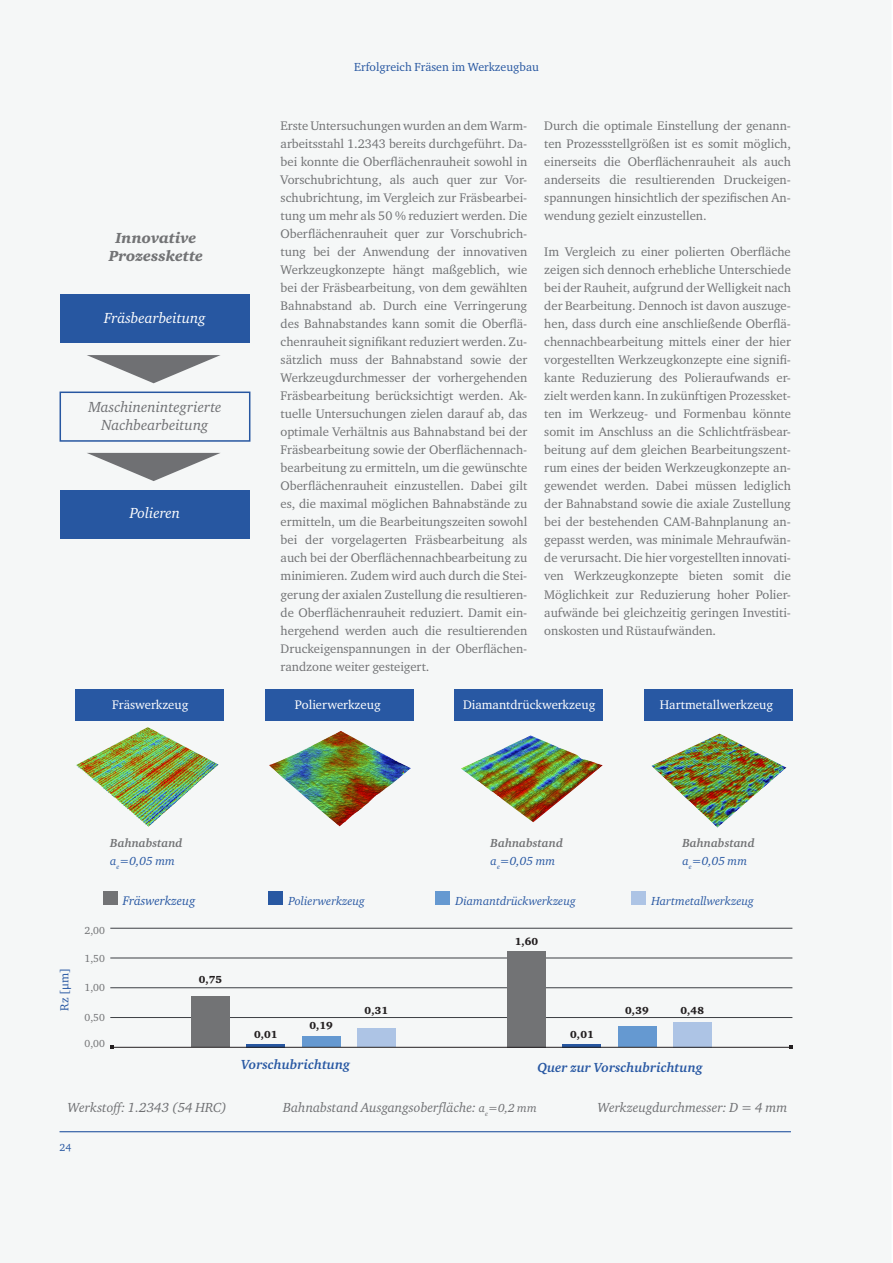
<style>
.page{position:relative;width:893px;height:1263px;background:#fff}
.page>*{position:absolute;margin:0;border:0;box-sizing:border-box;transform-origin:0 0}
.t1{font:italic 15px "Charter ITC Std";color:#6f7073}
.t2{font:italic 15px "Charter ITC Std";color:#fff}
.t3{font:italic 900 15px "Charter ITC Std";color:#727375}
.Fließtext{font:italic 13.5px "Charter ITC Std";color:#6f7073}
.Fließtext-2{font:italic 700 13.5px "Charter ITC Std";color:#2858a3}
.Fließtext-3{font:12.75px/18px "Charter ITC Std";letter-spacing:-.005em;color:#727375;text-align:justify}
.Fließtext-4{font:12.75px "Charter ITC Std";color:#fff}
.Fließtext-5{font:italic 12.75px "Charter ITC Std";color:#2858a3}
.Fließtext-6{font:italic 12px "Charter ITC Std";color:#2858a3}
.Fließtext-7{font:italic 700 12px "Charter ITC Std";color:#727375}
.t4{font:12px "Charter ITC Std";color:#2757a1}
.Fließtext-8{font:italic 12px "Charter ITC Std";color:#6f7073}
.Fließtext-9{font:12px "Charter ITC Std";color:#2858a3}
.Fließtext_ehemals_Fr{font:900 10.5px "Charter ITC Std";color:#231f20}
.Fließtext_ehemals_Fr-2{font:10.5px "Charter ITC Std";color:#727375}
.t5{font:10.5px "Charter ITC Std";color:#2757a1}
.s1{font-size:12px}
</style>
<div class="page">
<div style="left:59px;top:355px;width:734px;height:778px;background:#f5f7f7"></div>
<hr style="left:60px;top:1131px;width:731px;height:1px;background:#2757a1">
<div style="left:76px;top:690px;width:148px;height:31px;background:#2858a3"></div>
<div style="left:265px;top:690px;width:149px;height:31px;background:#2858a3"></div>
<div style="left:455px;top:690px;width:148px;height:31px;background:#2858a3"></div>
<div style="left:644px;top:690px;width:148px;height:31px;background:#2858a3"></div>
<hr style="left:110px;top:1017px;width:682px;height:1px;background:#3c3f44">
<hr style="left:110px;top:987px;width:682px;height:1px;background:#3c3f44">
<hr style="left:110px;top:958px;width:682px;height:1px;background:#3c3f44">
<hr style="left:110px;top:928px;width:682px;height:1px;background:#3c3f44">
<div style="left:191px;top:996px;width:39px;height:51px;background:#727375"></div>
<div style="left:507px;top:951px;width:39px;height:96px;background:#727375"></div>
<hr style="left:246px;top:1044px;width:39px;height:3px;background:#2757a1">
<hr style="left:562px;top:1044px;width:39px;height:3px;background:#2757a1">
<div style="left:302px;top:1036px;width:39px;height:11px;background:#6599d1"></div>
<div style="left:617px;top:1027px;width:39px;height:20px;background:#6599d1"></div>
<div style="left:357px;top:1028px;width:39px;height:19px;background:#adc4e5"></div>
<div style="left:673px;top:1022px;width:39px;height:25px;background:#adc4e5"></div>
<hr style="left:112px;top:1047px;width:679px;height:1px;background:#231f20">
<div style="left:103px;top:892px;width:14px;height:13px;background:#727375"></div>
<div style="left:268px;top:892px;width:14px;height:13px;background:#2858a2"></div>
<div style="left:435px;top:892px;width:14px;height:13px;background:#6599d1"></div>
<div style="left:631px;top:892px;width:14px;height:13px;background:#adc4e5"></div>
<img style="left:76px;top:727px;width:143px;height:100px">
<img style="left:269px;top:731px;width:142px;height:96px">
<img style="left:461px;top:735px;width:143px;height:87px">
<img style="left:651px;top:734px;width:135px;height:94px">
<div style="left:60px;top:490px;width:190px;height:49px;background:#2757a1"></div>
<div style="left:60px;top:391px;width:190px;height:51px;border:2px solid #2757a1"></div>
<div style="left:60px;top:294px;width:190px;height:49px;background:#2757a1"></div>
<svg style="left:87px;top:453px;width:134px;height:28px"></svg>
<svg style="left:87px;top:355px;width:134px;height:28px"></svg>
<p class="t3" style="left:116px;top:229px;width:82px">Innovative</p>
<p class="t3" style="left:109px;top:247px;width:96px">Prozesskette</p>
<p class="t2" style="left:104px;top:308px;width:103px">Fräsbearbeitung</p>
<p class="t1" style="left:88px;top:397px;width:135px">Maschinenintegrierte</p>
<p class="t1" style="left:101px;top:415px;width:109px">Nachbearbeitung</p>
<p class="t2" style="left:130px;top:503px;width:52px">Polieren</p>
<p class="Fließtext-4" style="left:112px;top:697px;width:78px">Fräswerkzeug</p>
<p class="t4" style="left:354px;top:60px;width:186px">Erfolgreich Fräsen im Werkzeugbau</p>
<p class="Fließtext-3" style="left:281px;top:117px;width:248px">Erste Untersuchungen wurden an dem Warm&shy;arbeitsstahl 1.2343 bereits durchgeführt. Da&shy;bei konnte die Oberflächenrauheit sowohl in Vorschubrichtung, als auch quer zur Vor&shy;schubrichtung, im Vergleich zur Fräsbearbei&shy;tung um mehr als 50 % reduziert werden. Die Oberflächenrauheit quer zur Vorschubrich&shy;tung bei der Anwendung der innovativen Werkzeugkonzepte hängt maßgeblich, wie bei der Fräsbearbeitung, von dem gewählten Bahnabstand ab. Durch eine Verringerung des Bahnabstandes kann somit die Oberflä&shy;chenrauheit signifikant reduziert werden. Zu&shy;sätzlich muss der Bahnabstand sowie der Werkzeugdurchmesser der vorhergehenden Fräsbearbeitung berücksichtigt werden. Ak&shy;tuelle Untersuchungen zielen darauf ab, das optimale Verhältnis aus Bahnabstand bei der Fräsbearbeitung sowie der Oberflächennach&shy;bearbeitung zu ermitteln, um die gewünschte Oberflächenrauheit einzustellen. Dabei gilt es, die maximal möglichen Bahnabstände zu ermitteln, um die Bearbeitungszeiten sowohl bei der vorgelagerten Fräsbearbeitung als auch bei der Oberflächennachbearbeitung zu minimieren. Zudem wird auch durch die Stei&shy;gerung der axialen Zustellung die resultieren&shy;de Oberflächenrauheit reduziert. Damit ein&shy;hergehend werden auch die resultierenden Druckeigenspannungen in der Oberflächen&shy;randzone weiter gesteigert.</p>
<p class="Fließtext-3" style="left:544px;top:117px;width:248px">Durch die optimale Einstellung der genann&shy;ten Prozessstellgrößen ist es somit möglich, einerseits die Oberflächenrauheit als auch anderseits die resultierenden Druckeigen&shy;spannungen hinsichtlich der spezifischen An&shy;wendung gezielt einzustellen.</p>
<p class="Fließtext-3" style="left:544px;top:243px;width:248px">Im Vergleich zu einer polierten Oberfläche zeigen sich dennoch erhebliche Unterschiede bei der Rauheit, aufgrund der Welligkeit nach der Bearbeitung. Dennoch ist davon auszuge&shy;hen, dass durch eine anschließende Oberflä&shy;chennachbearbeitung mittels einer der hier vorgestellten Werkzeugkonzepte eine signifi&shy;kante Reduzierung des Polieraufwands er&shy;zielt werden kann. In zukünftigen Prozessket&shy;ten im Werkzeug- und Formenbau könnte somit im Anschluss an die Schlichtfräsbear&shy;beitung auf dem gleichen Bearbeitungszent&shy;rum eines der beiden Werkzeugkonzepte an&shy;gewendet werden. Dabei müssen lediglich der Bahnabstand sowie die axiale Zustellung bei der bestehenden CAM-Bahnplanung an&shy;gepasst werden, was minimale Mehraufwän&shy;de verursacht. Die hier vorgestellten innovati&shy;ven Werkzeugkonzepte bieten somit die Möglichkeit zur Reduzierung hoher Polier&shy;aufwände bei gleichzeitig geringen Investiti&shy;onskosten und Rüstaufwänden.</p>
<p class="Fließtext-4" style="left:295px;top:697px;width:87px">Polierwerkzeug</p>
<p class="Fließtext-4" style="left:463px;top:697px;width:134px">Diamantdrückwerkzeug</p>
<p class="Fließtext-4" style="left:660px;top:697px;width:115px">Hartmetallwerkzeug</p>
<p class="Fließtext-9" style="left:57px;top:1011px;width:44px;rotate:-90deg">Rz [µm]</p>
<p class="Fließtext-7" style="left:110px;top:835px;width:74px">Bahnabstand</p>
<p class="Fließtext-6" style="left:110px;top:853px;width:66px">a<sub>e</sub>=0,05 mm</p>
<p class="Fließtext_ehemals_Fr-2" style="left:85px;top:923px;width:22px">2,00</p>
<p class="Fließtext_ehemals_Fr-2" style="left:85px;top:951px;width:22px">1,50</p>
<p class="Fließtext_ehemals_Fr-2" style="left:85px;top:981px;width:22px">1,00</p>
<p class="Fließtext_ehemals_Fr-2" style="left:85px;top:1010px;width:22px">0,50</p>
<p class="Fließtext_ehemals_Fr-2" style="left:85px;top:1037px;width:22px">0,00</p>
<p class="Fließtext-5" style="left:123px;top:893px;width:74px">Fräswerkzeug</p>
<p class="Fließtext_ehemals_Fr" style="left:199px;top:972px;width:25px">0,75</p>
<p class="Fließtext-6" style="left:289px;top:893px;width:78px">Polierwerkzeug</p>
<p class="Fließtext-7" style="left:491px;top:835px;width:74px">Bahnabstand</p>
<p class="Fließtext-6" style="left:491px;top:853px;width:66px">a<sub>e</sub>=0,05 mm</p>
<p class="Fließtext-6" style="left:456px;top:893px;width:122px">Diamantdrückwerkzeug</p>
<p class="Fließtext_ehemals_Fr" style="left:515px;top:935px;width:25px">1,60</p>
<p class="Fließtext-7" style="left:682px;top:835px;width:74px">Bahnabstand</p>
<p class="Fließtext-6" style="left:682px;top:853px;width:66px">a<sub>e</sub>=0,05 mm</p>
<p class="Fließtext-6" style="left:651px;top:893px;width:104px">Hartmetallwerkzeug</p>
<p class="Fließtext_ehemals_Fr" style="left:365px;top:1004px;width:25px">0,31</p>
<p class="Fließtext_ehemals_Fr" style="left:625px;top:1004px;width:25px">0,39</p>
<p class="Fließtext_ehemals_Fr" style="left:681px;top:1004px;width:25px">0,48</p>
<p class="Fließtext_ehemals_Fr" style="left:309px;top:1019px;width:25px">0,19</p>
<p class="Fließtext_ehemals_Fr" style="left:254px;top:1028px;width:25px">0,01</p>
<p class="Fließtext_ehemals_Fr" style="left:570px;top:1028px;width:25px">0,01</p>
<p class="Fließtext-2" style="left:241px;top:1056px;width:110px">Vorschubrichtung</p>
<p class="Fließtext" style="left:283px;top:1099px;width:203px">Bahnabstand Ausgangsoberfläche: <span class="s1">a</span></p>
<p class="Fließtext-2" style="left:537px;top:1059px;width:167px">Quer zur Vorschubrichtung</p>
<p class="Fließtext" style="left:68px;top:1099px;width:161px">Werkstoff: 1.2343 (54 HRC)</p>
<p class="Fließtext-8" style="left:485px;top:1100px;width:53px"><sub>e</sub>=0,2 mm</p>
<p class="Fließtext" style="left:597px;top:1099px;width:191px">Werkzeugdurchmesser: D = 4 mm</p>
<p class="t5" style="left:60px;top:1141px;width:13px">24</p>
</div>
